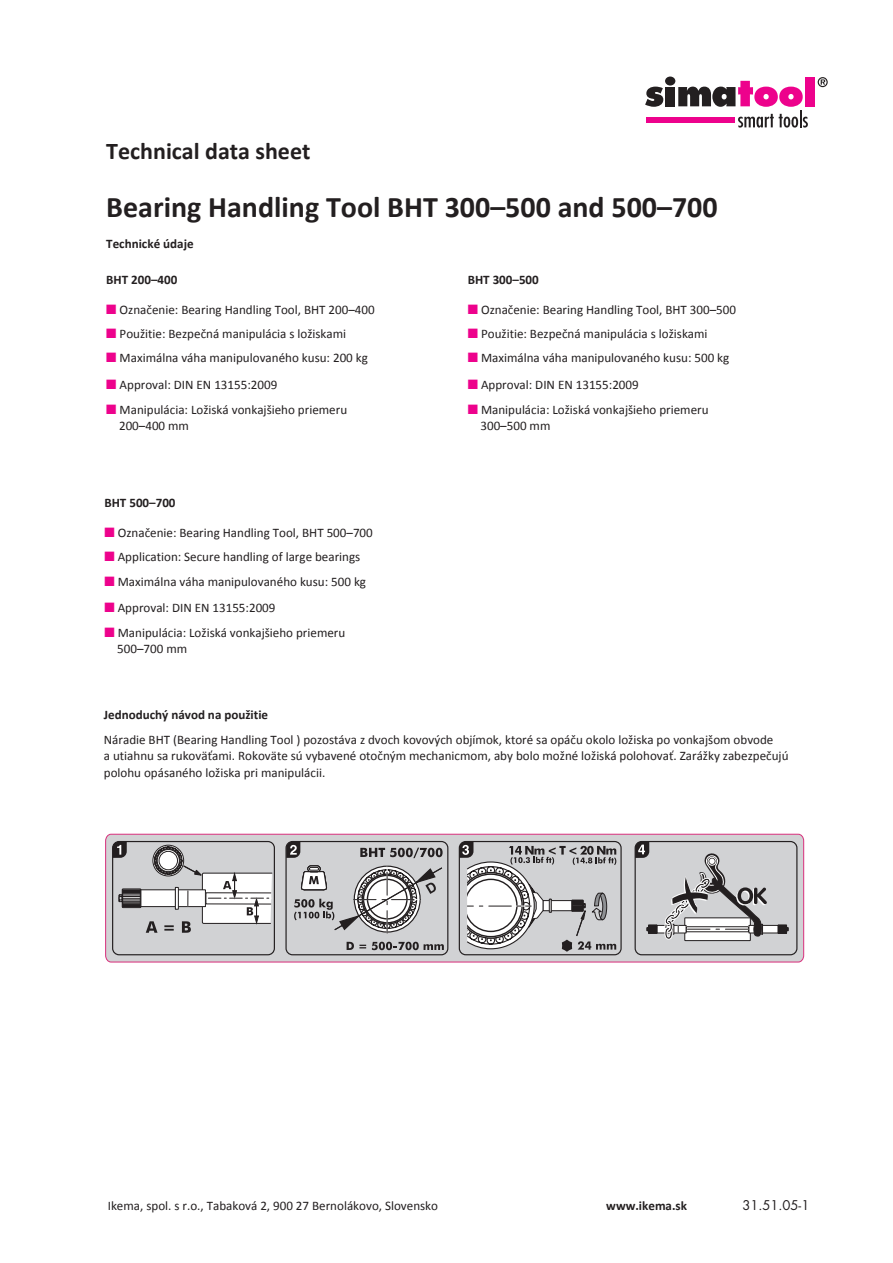
<style>
.page{position:relative;width:893px;height:1263px;background:#fff}
.page>*{position:absolute;margin:0;border:0;box-sizing:border-box;transform-origin:0 0}
.t1{font:700 30px "Calibri";color:#231f20}
.t2{font:700 24px "Calibri";color:#231f20}
.t3{font:13.05px/16.2px "Calibri";color:#231f20}
.t4{font:700 13.05px "Calibri";color:#231f20}
.t5{font:13.05px "Futura Std";color:#231f20}
.s1{color:#ed028c}
</style>
<div class="page">
<div style="left:805px;top:77px;width:9px;height:29px;background:#ed028c"></div>
<svg style="left:645px;top:87px;width:18px;height:20px"></svg>
<div style="left:665px;top:87px;width:10px;height:19px;background:#231f20"></div>
<svg style="left:678px;top:81px;width:130px;height:47px"></svg>
<div style="left:646px;top:117px;width:89px;height:5px;background:#ed028c"></div>
<div style="left:665px;top:77px;width:10px;height:9px;background:#231f20;border-radius:50%"></div>
<svg style="left:818px;top:77px;width:10px;height:10px"></svg>
<svg style="left:105px;top:834px;width:699px;height:128px;background:#d2c0ca"></svg>
<svg style="left:111px;top:840px;width:687px;height:116px;background:#c5c5c7"></svg>
<svg style="left:635px;top:841px;width:14px;height:17px"></svg>
<div style="left:459px;top:841px;width:163px;height:114px;border:1px solid #231f20;border-radius:6px"></div>
<div style="left:749px;top:925px;width:29px;height:8px;background:#fff"></div>
<div style="left:748px;top:925px;width:31px;height:8px;border:1px solid #231f20"></div>
<div style="left:778px;top:924px;width:9px;height:10px;border:1px solid #231f20"></div>
<svg style="left:778px;top:925px;width:11px;height:9px"></svg>
<div style="left:657px;top:925px;width:29px;height:8px;background:#fff"></div>
<div style="left:656px;top:925px;width:31px;height:8px;border:1px solid #231f20"></div>
<div style="left:648px;top:924px;width:9px;height:10px;border:1px solid #231f20"></div>
<svg style="left:646px;top:925px;width:11px;height:9px"></svg>
<svg style="left:664px;top:853px;width:103px;height:90px;background:#b6b5b7"></svg>
<svg style="left:113px;top:841px;width:160px;height:92px"></svg>
<div style="left:285px;top:841px;width:163px;height:114px;border:1px solid #231f20;border-radius:6px"></div>
<svg style="left:286px;top:841px;width:330px;height:111px;background:#b8b8ba"></svg>
<h2 class="t2" style="left:106px;top:136px;width:206px">Technical data sheet</h2>
<h1 class="t1" style="left:106px;top:188px;width:613px">Bearing Handling Tool BHT 300–500 and 500–700</h1>
<p class="t4" style="left:106px;top:236px;width:89px">Technické údaje</p>
<p class="t4" style="left:106px;top:271px;width:73px">BHT 200–400</p>
<p class="t3" style="left:106px;top:301px;width:270px"><span class="s1">■</span> Označenie: Bearing Handling Tool, BHT 200–400</p>
<p class="t3" style="left:106px;top:325px;width:241px"><span class="s1">■</span> Použitie: Bezpečná manipulácia s ložiskami</p>
<p class="t3" style="left:106px;top:350px;width:263px"><span class="s1">■</span> Maximálna váha manipulovaného kusu: 200 kg</p>
<p class="t3" style="left:106px;top:376px;width:173px"><span class="s1">■</span> Approval: DIN EN 13155:2009</p>
<p class="t3" style="left:119px;top:401px;width:230px;text-indent:-13px"><span class="s1">■</span> Manipulácia: Ložiská vonkajšieho priemeru<br>200–400 mm</p>
<p class="t4" style="left:104px;top:495px;width:73px">BHT 500–700</p>
<p class="t3" style="left:104px;top:525px;width:270px"><span class="s1">■</span> Označenie: Bearing Handling Tool, BHT 500–700</p>
<p class="t3" style="left:104px;top:549px;width:257px"><span class="s1">■</span> Application: Secure handling of large bearings</p>
<p class="t3" style="left:104px;top:573px;width:263px"><span class="s1">■</span> Maximálna váha manipulovaného kusu: 500 kg</p>
<p class="t3" style="left:104px;top:600px;width:173px"><span class="s1">■</span> Approval: DIN EN 13155:2009</p>
<p class="t3" style="left:117px;top:625px;width:230px;text-indent:-13px"><span class="s1">■</span> Manipulácia: Ložiská vonkajšieho priemeru<br>500–700 mm</p>
<p class="t4" style="left:468px;top:271px;width:73px">BHT 300–500</p>
<p class="t3" style="left:468px;top:301px;width:270px"><span class="s1">■</span> Označenie: Bearing Handling Tool, BHT 300–500</p>
<p class="t3" style="left:468px;top:325px;width:241px"><span class="s1">■</span> Použitie: Bezpečná manipulácia s ložiskami</p>
<p class="t3" style="left:468px;top:350px;width:263px"><span class="s1">■</span> Maximálna váha manipulovaného kusu: 500 kg</p>
<p class="t3" style="left:468px;top:376px;width:173px"><span class="s1">■</span> Approval: DIN EN 13155:2009</p>
<p class="t3" style="left:480px;top:401px;width:230px;text-indent:-13px"><span class="s1">■</span> Manipulácia: Ložiská vonkajšieho priemeru<br>300–500 mm</p>
<p class="t4" style="left:104px;top:706px;width:166px">Jednoduchý návod na použitie</p>
<p class="t3" style="left:104px;top:731px;width:686px">Náradie BHT (Bearing Handling Tool ) pozostáva z dvoch kovových objímok, ktoré sa opáču okolo ložiska po vonkajšom obvode<br>a utiahnu sa rukoväťami. Rokoväte sú vybavené otočným mechanicmom, aby bolo možné ložiská polohovať. Zarážky zabezpečujú polohu opásaného ložiska pri manipulácii.</p>
<p class="t3" style="left:108px;top:1197px;width:332px">Ikema, spol. s r.o., Tabaková 2, 900 27 Bernolákovo, Slovensko</p>
<p class="t4" style="left:606px;top:1197px;width:82px">www.ikema.sk</p>
<p class="t5" style="left:742px;top:1197px;width:69px">31.51.05-1</p>
</div>
